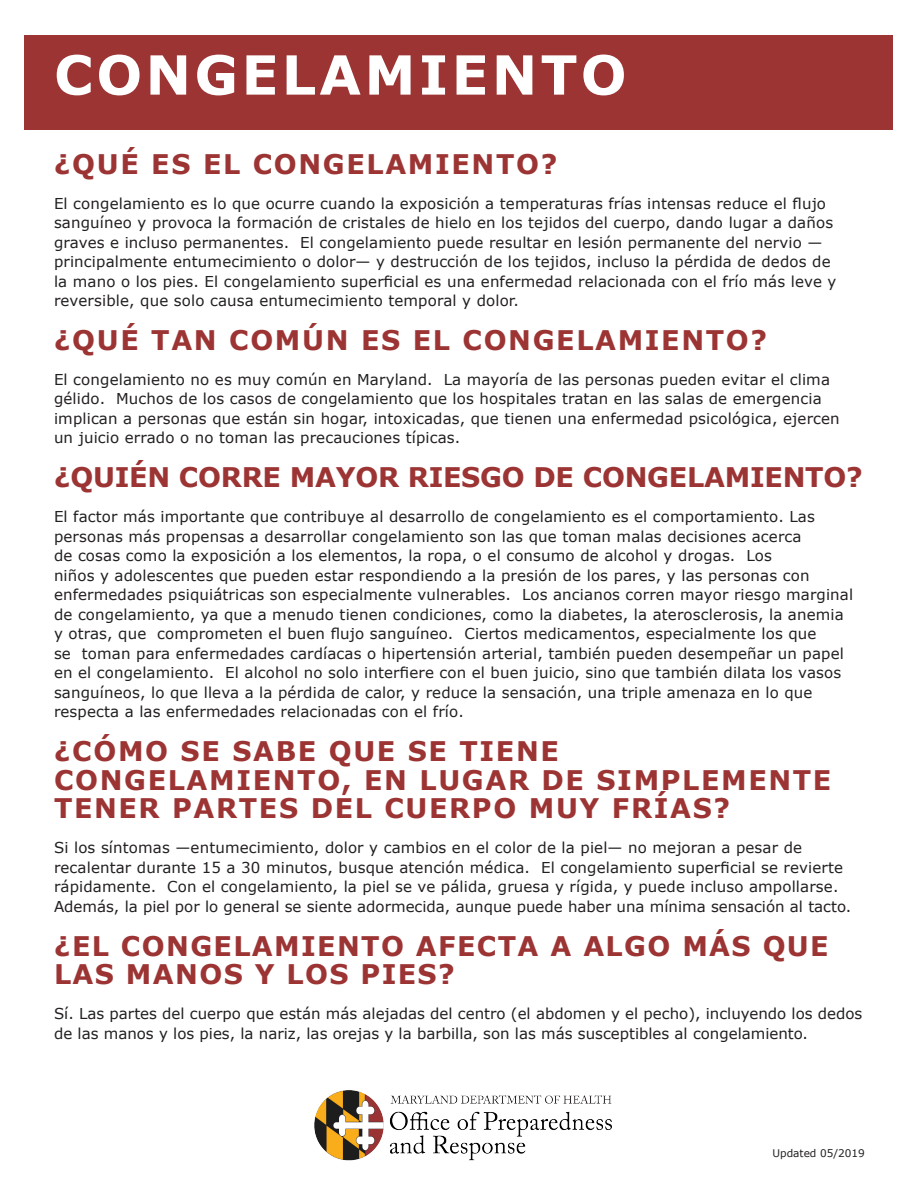
<style>
.page{position:relative;width:918px;height:1188px;background:#fff}
.page>*{position:absolute;margin:0;border:0;box-sizing:border-box;transform-origin:0 0}
.t1{font:700 54px "Verdana";letter-spacing:.06em;color:#fff}
.t2{font:700 27px/28.5px "Verdana";letter-spacing:.06em;color:#9c3434}
.t3{font:700 27px "Verdana";letter-spacing:-.01em;color:#9c3434}
.t4{font:15px/19.5px "Verdana";letter-spacing:.01em;color:#231f20}
.t5{font:10.5px "Verdana";color:#231f20}
</style>
<div class="page">
<div style="left:25px;top:35px;width:868px;height:95px;background:#9c3434"></div>
<img style="left:314px;top:1090px;width:297px;height:71px">
<p class="t1" style="left:54px;top:37px;width:574px">CONGELAMIENTO</p>
<p class="t2" style="left:54px;top:149px;width:505px">¿QUÉ ES EL CONGELAMIENTO?</p>
<p class="t4" style="left:54px;top:193px;width:784px">El congelamiento es lo que ocurre cuando la exposición a temperaturas frías intensas reduce el flujo sanguíneo y provoca la formación de cristales de hielo en los tejidos del cuerpo, dando lugar a daños graves e incluso permanentes. El congelamiento puede resultar en lesión permanente del nervio — principalmente entumecimiento o dolor— y destrucción de los tejidos, incluso la pérdida de dedos de la mano o los pies. El congelamiento superficial es una enfermedad relacionada con el frío más leve y reversible, que solo causa entumecimiento temporal y dolor.</p>
<p class="t2" style="left:54px;top:325px;width:715px">¿QUÉ TAN COMÚN ES EL CONGELAMIENTO?</p>
<p class="t4" style="left:54px;top:370px;width:787px">El congelamiento no es muy común en Maryland. La mayoría de las personas pueden evitar el clima gélido. Muchos de los casos de congelamiento que los hospitales tratan en las salas de emergencia implican a personas que están sin hogar, intoxicadas, que tienen una enfermedad psicológica, ejercen un juicio errado o no toman las precauciones típicas.</p>
<p class="t3" style="left:54px;top:459px;width:810px">¿QUIÉN CORRE MAYOR RIESGO DE CONGELAMIENTO?</p>
<p class="t4" style="left:54px;top:507px;width:801px">El factor más importante que contribuye al desarrollo de congelamiento es el comportamiento. Las personas más propensas a desarrollar congelamiento son las que toman malas decisiones acerca<br>de cosas como la exposición a los elementos, la ropa, o el consumo de alcohol y drogas. Los<br>niños y adolescentes que pueden estar respondiendo a la presión de los pares, y las personas con enfermedades psiquiátricas son especialmente vulnerables. Los ancianos corren mayor riesgo marginal de congelamiento, ya que a menudo tienen condiciones, como la diabetes, la aterosclerosis, la anemia y otras, que comprometen el buen flujo sanguíneo. Ciertos medicamentos, especialmente los que<br>se toman para enfermedades cardíacas o hipertensión arterial, también pueden desempeñar un papel en el congelamiento. El alcohol no solo interfiere con el buen juicio, sino que también dilata los vasos sanguíneos, lo que lleva a la pérdida de calor, y reduce la sensación, una triple amenaza en lo que respecta a las enfermedades relacionadas con el frío.</p>
<p class="t2" style="left:54px;top:737px;width:779px">¿CÓMO SE SABE QUE SE TIENE<br>CONGELAMIENTO, EN LUGAR DE SIMPLEMENTE<br>TENER PARTES DEL CUERPO MUY FRÍAS?</p>
<p class="t4" style="left:54px;top:838px;width:799px">Si los síntomas —entumecimiento, dolor y cambios en el color de la piel— no mejoran a pesar de recalentar durante 15 a 30 minutos, busque atención médica. El congelamiento superficial se revierte rápidamente. Con el congelamiento, la piel se ve pálida, gruesa y rígida, y puede incluso ampollarse.<br>Además, la piel por lo general se siente adormecida, aunque puede haber una mínima sensación al tacto.</p>
<p class="t2" style="left:54px;top:931px;width:776px">¿EL CONGELAMIENTO AFECTA A ALGO MÁS QUE<br>LAS MANOS Y LOS PIES?</p>
<p class="t4" style="left:54px;top:1004px;width:810px">Sí. Las partes del cuerpo que están más alejadas del centro (el abdomen y el pecho), incluyendo los dedos de las manos y los pies, la nariz, las orejas y la barbilla, son las más susceptibles al congelamiento.</p>
<p class="t5" style="left:772px;top:1146px;width:94px">Updated 05/2019</p>
</div>
